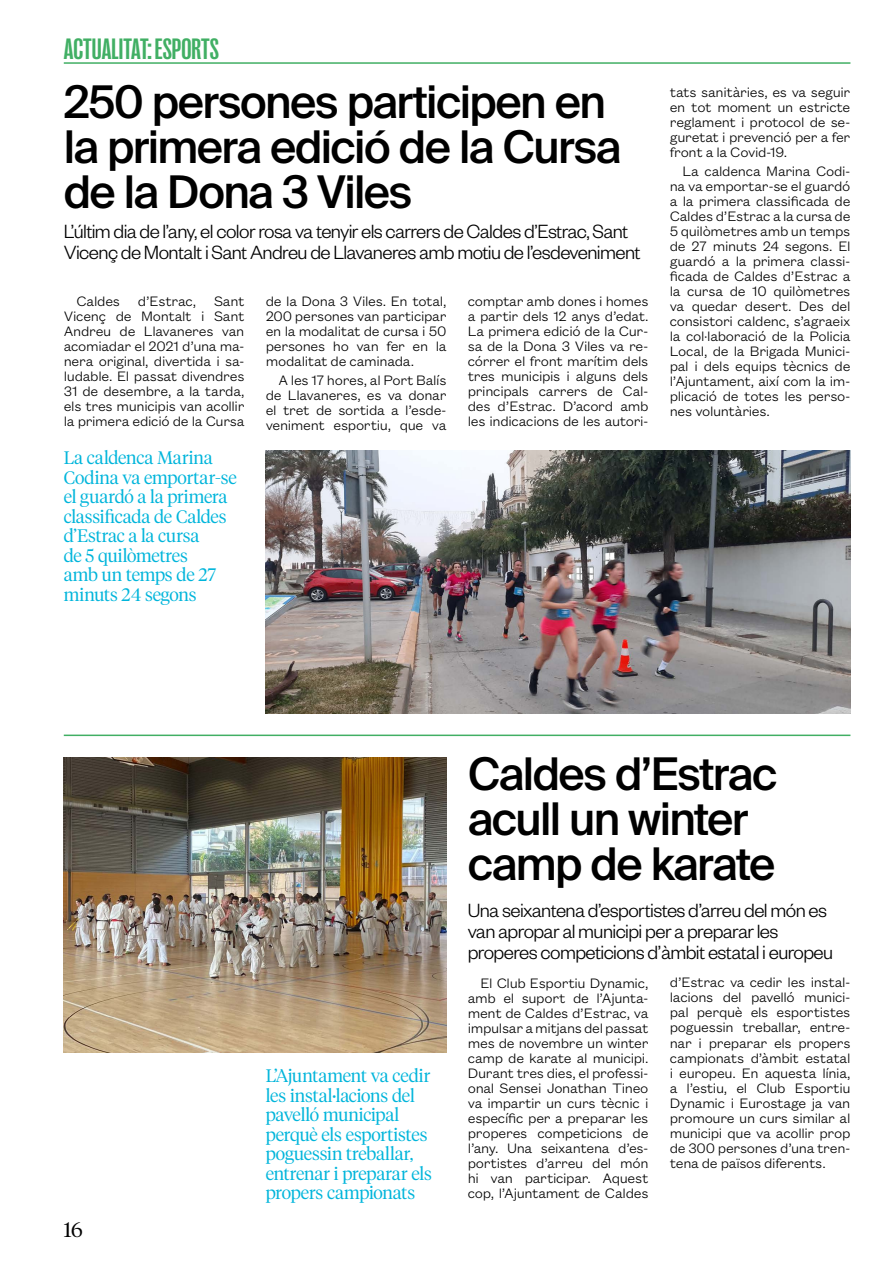
<style>
.page{position:relative;width:893px;height:1263px;background:#fff}
.page>*{position:absolute;margin:0;border:0;box-sizing:border-box;transform-origin:0 0}
.t1{font:500 45px/45px "Suisse Intl";letter-spacing:-.035em;color:#000}
.t2{font:700 30px "Right Grotesk Tight";color:#41af64}
.t3{font:300 21px/21px "Founders Grotesk";letter-spacing:-.03em;color:#000}
.t4{font:300 21px "Tiempos Headline";color:#000}
.t5{font:300 18px/19.5px "Tiempos Headline";letter-spacing:-.01em;color:#00b5db}
.t6{font:300 15px/15px "Founders Grotesk Text";letter-spacing:-.02em;color:#000;text-align:justify}
</style>
<div class="page">
<hr style="left:64px;top:62px;width:786px;height:2px;background:#41af64">
<hr style="left:64px;top:734px;width:786px;height:2px;background:#41af64">
<img style="left:266px;top:450px;width:584px;height:263px">
<img style="left:64px;top:757px;width:382px;height:295px">
<h2 class="t2" style="left:64px;top:34px;width:157px">ACTUALITAT: ESPORTS</h2>
<h1 class="t1" style="left:64px;top:79px;width:559px">250 persones participen en la primera edició de la Cursa de la Dona 3 Viles</h1>
<h3 class="t3" style="left:64px;top:220px;width:578px">L’últim dia de l’any, el color rosa va tenyir els carrers de Caldes d’Estrac, Sant<br>Vicenç de Montalt i Sant Andreu de Llavaneres amb motiu de l’esdeveniment</h3>
<p class="t6" style="left:64px;top:292px;width:182px;text-indent:13px">Caldes d’Estrac, Sant Vicenç de Montalt i Sant Andreu de Llavaneres van acomiadar el 2021 d’una ma&shy;nera original, divertida i sa&shy;ludable. El passat divendres 31 de desembre, a la tarda, els tres municipis van acollir la primera edició de la Cursa</p>
<p class="t5" style="left:64px;top:447px;width:175px">La caldenca Marina<br>Codina va emportar-se el guardó a la primera classificada de Caldes d’Estrac a la cursa<br>de 5 quilòmetres<br>amb un temps de 27 minuts 24 segons</p>
<p class="t6" style="left:266px;top:292px;width:182px">de la Dona 3 Viles. En total, 200 persones van participar en la modalitat de cursa i 50 persones ho van fer en la modalitat de caminada.</p>
<p class="t6" style="left:266px;top:372px;width:182px;text-indent:13px">A les 17 hores, al Port Balís de Llavaneres, es va donar el tret de sortida a l’esde&shy;veniment esportiu, que va</p>
<p class="t6" style="left:468px;top:292px;width:182px">comptar amb dones i homes a partir dels 12 anys d’edat.<br>La primera edició de la Cur&shy;sa de la Dona 3 Viles va re&shy;córrer el front marítim dels tres municipis i alguns dels principals carrers de Cal&shy;des d’Estrac. D’acord amb les indicacions de les autori-</p>
<p class="t6" style="left:670px;top:83px;width:182px">tats sanitàries, es va seguir en tot moment un estricte reglament i protocol de se&shy;guretat i prevenció per a fer front a la Covid-19.</p>
<p class="t6" style="left:670px;top:162px;width:182px;text-indent:13px">La caldenca Marina Codi&shy;na va emportar-se el guardó a la primera classificada de Caldes d’Estrac a la cursa de 5 quilòmetres amb un temps de 27 minuts 24 segons. El guardó a la primera classi&shy;ficada de Caldes d’Estrac a la cursa de 10 quilòmetres va quedar desert. Des del consistori caldenc, s’agraeix la col·laboració de la Policia Local, de la Brigada Munici&shy;pal i dels equips tècnics de l’Ajuntament, així com la im&shy;plicació de totes les perso&shy;nes voluntàries.</p>
<h1 class="t1" style="left:468px;top:752px;width:311px">Caldes d’Estrac acull un winter camp de karate</h1>
<h3 class="t4" style="left:64px;top:1216px;width:21px">16</h3>
<p class="t5" style="left:266px;top:1065px;width:168px">L’Ajuntament va cedir les instal·lacions del pavelló municipal perquè els esportistes poguessin treballar, entrenar i preparar els propers campionats</p>
<h3 class="t3" style="left:468px;top:898px;width:367px">Una seixantena d’esportistes d’arreu del món es van apropar al municipi per a preparar les properes competicions d’àmbit estatal i europeu</h3>
<p class="t6" style="left:468px;top:974px;width:182px;text-indent:13px">El Club Esportiu Dynamic, amb el suport de l’Ajunta&shy;ment de Caldes d’Estrac, va impulsar a mitjans del passat mes de novembre un winter camp de karate al municipi.<br>Durant tres dies, el professi&shy;onal Sensei Jonathan Tineo va impartir un curs tècnic i específic per a preparar les properes competicions de l’any. Una seixantena d’es&shy;portistes d’arreu del món hi van participar. Aquest cop, l’Ajuntament de Caldes</p>
<p class="t6" style="left:670px;top:974px;width:182px;text-align:left">d’Estrac va cedir les instal· lacions del pavelló munici&shy;pal perquè els esportistes poguessin treballar, entre&shy;nar i preparar els propers campionats d’àmbit estatal i europeu. En aquesta línia, a l’estiu, el Club Esportiu<br>Dynamic i Eurostage ja van promoure un curs similar al municipi que va acollir prop de 300 persones d’una tren&shy;tena de països diferents.</p>
</div>
